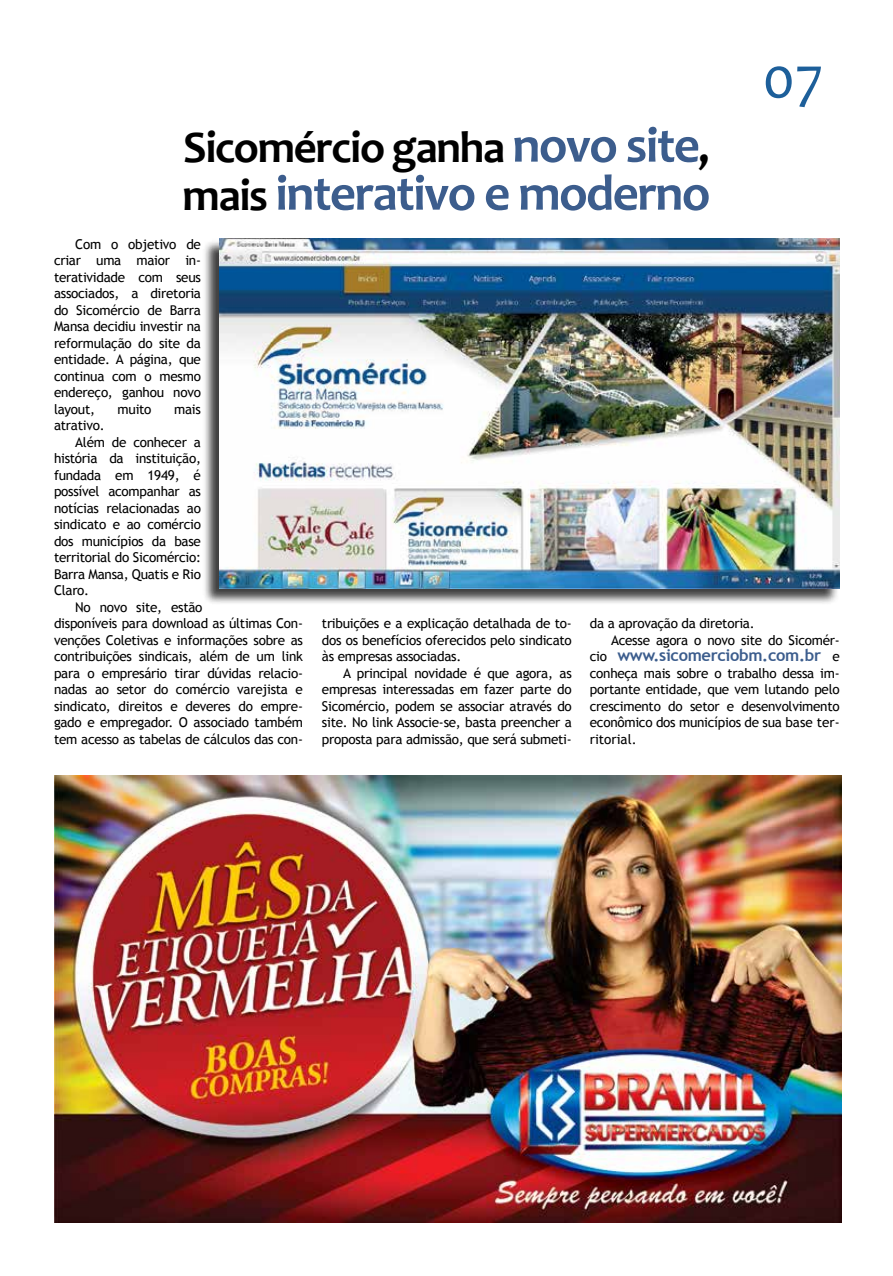
<style>
.page{position:relative;width:893px;height:1276px;background:#fff}
.page>*{position:absolute;margin:0;border:0;box-sizing:border-box;transform-origin:0 0}
.t1{font:60px "Candara";color:#1d5f9a}
.t2{font:700 51px "Candara";letter-spacing:-.03em;color:#3c5d8d}
.t3{font:700 45px "Candara";letter-spacing:-.03em;color:#000}
.t4{font:700 16.5px "Trebuchet MS";letter-spacing:-.02em;color:#3c5d8d}
.t5{font:13.5px/16.5px "Trebuchet MS";letter-spacing:-.02em;color:#000;text-align:justify}
.s1{font-size:51px;color:#3c5d8d}
.s2{font-size:45px;color:#000}
.s3{font-weight:400;font-size:13.5px;color:#000}
</style>
<div class="page">
<img style="left:54px;top:776px;width:787px;height:446px">
<div style="left:203px;top:239px;width:636px;height:366px;background:#000;opacity:.75"></div>
<img style="left:219px;top:238px;width:621px;height:350px">
<h3 class="t3" style="left:183px;top:119px;width:528px">Sicomércio ganha <span class="s1">novo site</span>,</h3>
<h2 class="t2" style="left:183px;top:161px;width:529px"><span class="s2">mais</span> interativo e moderno</h2>
<p class="t5" style="left:54px;top:236px;width:149px;text-indent:21px">Com o objetivo de criar uma maior in&shy;teratividade com seus associados, a diretoria do Sicomércio de Barra Mansa decidiu investir na reformulação do site da entidade. A página, que continua com o mesmo endereço, ganhou novo layout,</p>
<p class="t5" style="left:118px;top:401px;width:35px">muito</p>
<p class="t5" style="left:174px;top:401px;width:28px">mais</p>
<h1 class="t1" style="left:762px;top:40px;width:63px">07</h1>
<p class="t5" style="left:54px;top:417px;width:52px">atrativo.</p>
<p class="t5" style="left:75px;top:434px;width:127px">Além de conhecer a</p>
<p class="t5" style="left:54px;top:450px;width:148px">história da instituição,</p>
<p class="t5" style="left:54px;top:467px;width:148px">fundada em 1949, é</p>
<p class="t5" style="left:54px;top:483px;width:148px">possível acompanhar as</p>
<p class="t5" style="left:54px;top:500px;width:148px">notícias relacionadas ao</p>
<p class="t5" style="left:54px;top:516px;width:148px">sindicato e ao comércio</p>
<p class="t5" style="left:54px;top:533px;width:148px">dos municípios da base</p>
<p class="t5" style="left:54px;top:549px;width:148px">territorial do Sicomércio:</p>
<p class="t5" style="left:54px;top:566px;width:148px">Barra Mansa, Quatis e Rio</p>
<p class="t5" style="left:54px;top:582px;width:37px">Claro.</p>
<p class="t5" style="left:75px;top:599px;width:129px">No novo site, estão</p>
<p class="t5" style="left:54px;top:615px;width:250px">disponíveis para download as últimas Con-</p>
<p class="t5" style="left:54px;top:632px;width:250px">venções Coletivas e informações sobre as</p>
<p class="t5" style="left:54px;top:648px;width:250px">contribuições sindicais, além de um link</p>
<p class="t5" style="left:54px;top:665px;width:250px">para o empresário tirar dúvidas relacio-</p>
<p class="t5" style="left:54px;top:681px;width:250px">nadas ao setor do comércio varejista e</p>
<p class="t5" style="left:54px;top:698px;width:250px">sindicato, direitos e deveres do empre-</p>
<p class="t5" style="left:54px;top:714px;width:250px">gado e empregador. O associado também</p>
<p class="t5" style="left:54px;top:731px;width:250px">tem acesso as tabelas de cálculos das con-</p>
<p class="t5" style="left:322px;top:615px;width:251px">tribuições e a explicação detalhada de to&shy;dos os benefícios oferecidos pelo sindicato às empresas associadas.</p>
<p class="t5" style="left:322px;top:664px;width:251px;text-indent:21px">A principal novidade é que agora, as empresas interessadas em fazer parte do Sicomércio, podem se associar através do site. No link Associe-se, basta preencher a proposta para admissão, que será submeti-</p>
<p class="t5" style="left:611px;top:615px;width:230px;text-indent:-21px">da a aprovação da diretoria.<br>Acesse agora o novo site do Sicomér-</p>
<p class="t4" style="left:590px;top:645px;width:251px"><span class="s3">cio</span> www.sicomerciobm.com.br <span class="s3">e</span></p>
<p class="t5" style="left:590px;top:665px;width:251px">conheça mais sobre o trabalho dessa im&shy;portante entidade, que vem lutando pelo crescimento do setor e desenvolvimento econômico dos municípios de sua base ter&shy;ritorial.</p>
</div>
